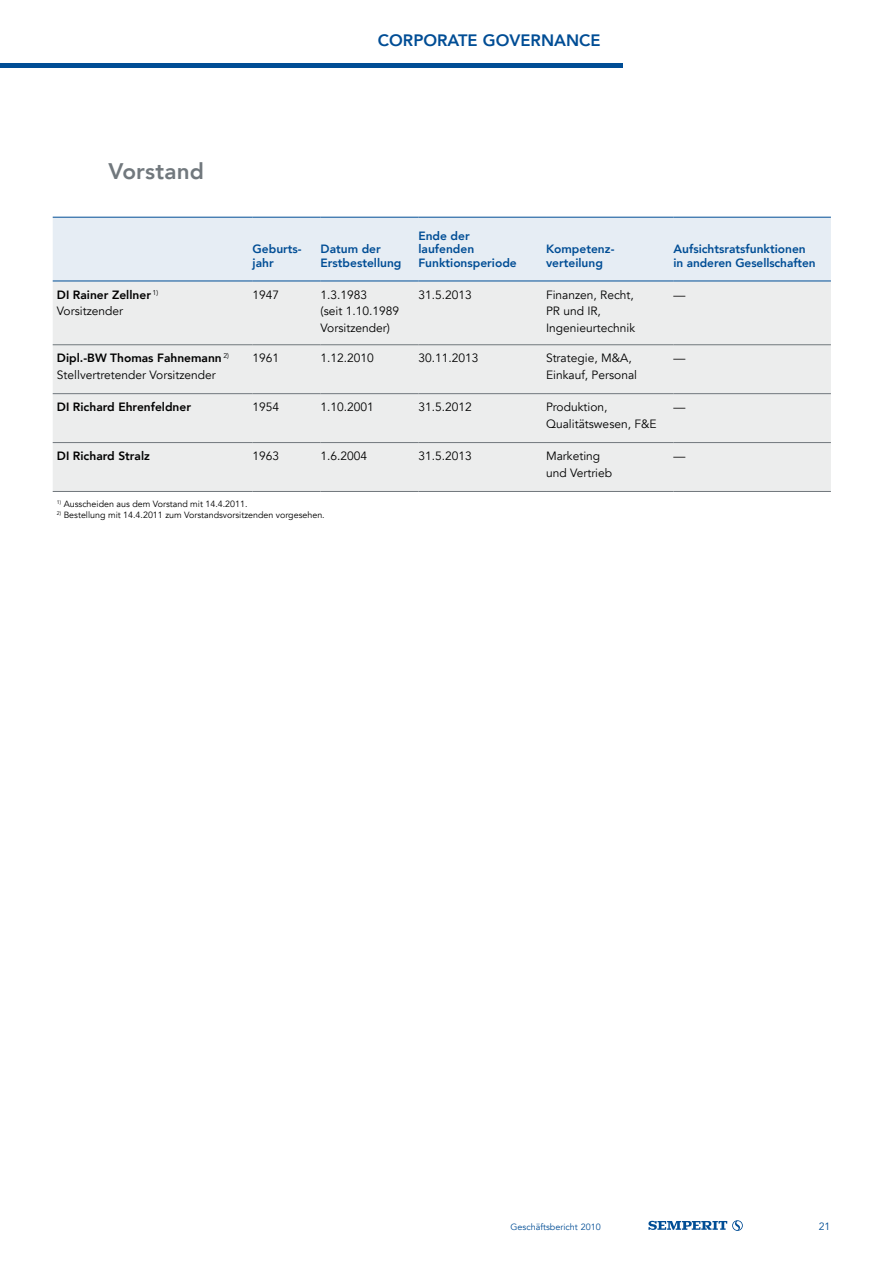
<style>
.page{position:relative;width:893px;height:1263px;background:#fff}
.page>*{position:absolute;margin:0;border:0;box-sizing:border-box;transform-origin:0 0}
.t1{font:800 22.5px "Avenir LT Com";color:#71787d}
.t2{font:800 16.5px "Avenir LT Com";color:#004d95}
.t3{font:12px/16.5px "Avenir LT Com";color:#000}
.t4{font:800 12px/13.5px "Avenir LT Com";color:#004d95}
.t5{font:800 12px/16.5px "Avenir LT Com";color:#000}
.t6{font:10.5px "Avenir LT Com";color:#004d95}
.t7{font:9px "Avenir LT Com";color:#000}
.t8{font:9px "Avenir LT Com";color:#004d95}
.s1{font-weight:400}
.s2{font-weight:800}
</style>
<div class="page">
<svg style="left:648px;top:1220px;width:95px;height:11px"></svg>
<div style="left:53px;top:218px;width:778px;height:62px;background:#e6edf4"></div>
<div style="left:53px;top:281px;width:778px;height:210px;background:#eceded"></div>
<hr style="left:53px;top:344px;width:200px;height:1px;background:#71787d">
<hr style="left:253px;top:344px;width:68px;height:1px;background:#71787d">
<hr style="left:321px;top:344px;width:97px;height:1px;background:#71787d">
<hr style="left:418px;top:344px;width:128px;height:1px;background:#71787d">
<hr style="left:546px;top:344px;width:128px;height:1px;background:#71787d">
<hr style="left:674px;top:344px;width:157px;height:1px;background:#71787d">
<hr style="left:53px;top:393px;width:200px;height:1px;background:#71787d">
<hr style="left:253px;top:393px;width:68px;height:1px;background:#71787d">
<hr style="left:321px;top:393px;width:97px;height:1px;background:#71787d">
<hr style="left:418px;top:393px;width:128px;height:1px;background:#71787d">
<hr style="left:546px;top:393px;width:128px;height:1px;background:#71787d">
<hr style="left:674px;top:393px;width:157px;height:1px;background:#71787d">
<hr style="left:53px;top:442px;width:200px;height:1px;background:#71787d">
<hr style="left:253px;top:442px;width:68px;height:1px;background:#71787d">
<hr style="left:321px;top:442px;width:97px;height:1px;background:#71787d">
<hr style="left:418px;top:442px;width:128px;height:1px;background:#71787d">
<hr style="left:546px;top:442px;width:128px;height:1px;background:#71787d">
<hr style="left:674px;top:442px;width:157px;height:1px;background:#71787d">
<hr style="left:53px;top:491px;width:200px;height:1px;background:#71787d">
<hr style="left:253px;top:491px;width:68px;height:1px;background:#71787d">
<hr style="left:321px;top:491px;width:97px;height:1px;background:#71787d">
<hr style="left:418px;top:491px;width:128px;height:1px;background:#71787d">
<hr style="left:546px;top:491px;width:128px;height:1px;background:#71787d">
<hr style="left:674px;top:491px;width:157px;height:1px;background:#71787d">
<hr style="left:53px;top:217px;width:200px;height:1px;background:#004d95">
<hr style="left:253px;top:217px;width:68px;height:1px;background:#004d95">
<hr style="left:321px;top:217px;width:97px;height:1px;background:#004d95">
<hr style="left:418px;top:217px;width:128px;height:1px;background:#004d95">
<hr style="left:546px;top:217px;width:128px;height:1px;background:#004d95">
<hr style="left:674px;top:217px;width:157px;height:1px;background:#004d95">
<hr style="left:53px;top:280px;width:200px;height:1px;background:#004d95">
<hr style="left:253px;top:280px;width:68px;height:1px;background:#004d95">
<hr style="left:321px;top:280px;width:97px;height:1px;background:#004d95">
<hr style="left:418px;top:280px;width:128px;height:1px;background:#004d95">
<hr style="left:546px;top:280px;width:128px;height:1px;background:#004d95">
<hr style="left:674px;top:280px;width:157px;height:1px;background:#004d95">
<hr style="left:0;top:64px;width:623px;height:4px;background:#004d95">
<h1 class="t1" style="left:108px;top:158px;width:97px">Vorstand</h1>
<h2 class="t2" style="left:378px;top:31px;width:143px">Corporate Gover</h2>
<h2 class="t2" style="left:541px;top:31px;width:50px">nance</h2>
<p class="t4" style="left:253px;top:243px;width:51px">Geburts&shy;jahr</p>
<p class="t4" style="left:321px;top:243px;width:82px">Datum der<br>Erstbestellung</p>
<p class="t4" style="left:418px;top:229px;width:100px">Ende der laufenden<br>Funktionsperiode</p>
<p class="t4" style="left:546px;top:243px;width:70px">Kompetenz&shy;verteilung</p>
<p class="t4" style="left:674px;top:243px;width:144px">Aufsichtsratsfunktionen in anderen Gesellschaften</p>
<p class="t5" style="left:57px;top:286px;width:103px">DI Rainer Zellner <sup>1)<br></sup><span class="s1">Vorsitzender</span></p>
<p class="t3" style="left:253px;top:286px;width:28px">1947</p>
<p class="t3" style="left:321px;top:286px;width:80px">1.3.1983<br>(seit 1.10.1989<br>Vorsitzender)</p>
<p class="t3" style="left:418px;top:286px;width:55px">31.5.2013</p>
<p class="t3" style="left:546px;top:286px;width:91px">Finanzen, Recht,<br>PR und IR,<br>Ingenieurtechnik</p>
<p class="t3" style="left:674px;top:286px;width:13px">—</p>
<p class="t3" style="left:57px;top:350px;width:174px"><span class="s2">Dipl.-BW Thomas Fahnemann</span> <sup>2)<br></sup>Stellvertretender Vorsitzender</p>
<p class="t3" style="left:253px;top:350px;width:28px">1961</p>
<p class="t3" style="left:321px;top:350px;width:55px">1.12.2010</p>
<p class="t3" style="left:418px;top:350px;width:62px">30.11.2013</p>
<p class="t3" style="left:546px;top:350px;width:93px">Strategie, M&amp;A,<br>Einkauf, Personal</p>
<p class="t3" style="left:674px;top:350px;width:13px">—</p>
<p class="t5" style="left:57px;top:399px;width:136px">DI Richard Ehrenfeldner</p>
<p class="t3" style="left:253px;top:399px;width:28px">1954</p>
<p class="t3" style="left:321px;top:399px;width:55px">1.10.2001</p>
<p class="t3" style="left:418px;top:399px;width:55px">31.5.2012</p>
<p class="t3" style="left:546px;top:399px;width:112px">Produktion,<br>Qualitätswesen, F&amp;E</p>
<p class="t3" style="left:674px;top:399px;width:13px">—</p>
<p class="t5" style="left:57px;top:448px;width:94px">DI Richard Stralz</p>
<p class="t3" style="left:253px;top:448px;width:28px">1963</p>
<p class="t3" style="left:321px;top:448px;width:48px">1.6.2004</p>
<p class="t3" style="left:418px;top:448px;width:55px">31.5.2013</p>
<p class="t3" style="left:546px;top:448px;width:68px">Marketing und Vertrieb</p>
<p class="t3" style="left:674px;top:448px;width:13px">—</p>
<p class="t7" style="left:57px;top:498px;width:192px"><sup>1)</sup> Ausscheiden aus dem Vorstand mit 14.4.2011.</p>
<p class="t7" style="left:57px;top:509px;width:269px"><sup>2)</sup> Bestellung mit 14.4.2011 zum Vorstandsvorsitzenden vorgesehen.</p>
<p class="t8" style="left:511px;top:1221px;width:92px">Geschäftsbericht 2010</p>
<p class="t6" style="left:819px;top:1220px;width:13px">21</p>
</div>
